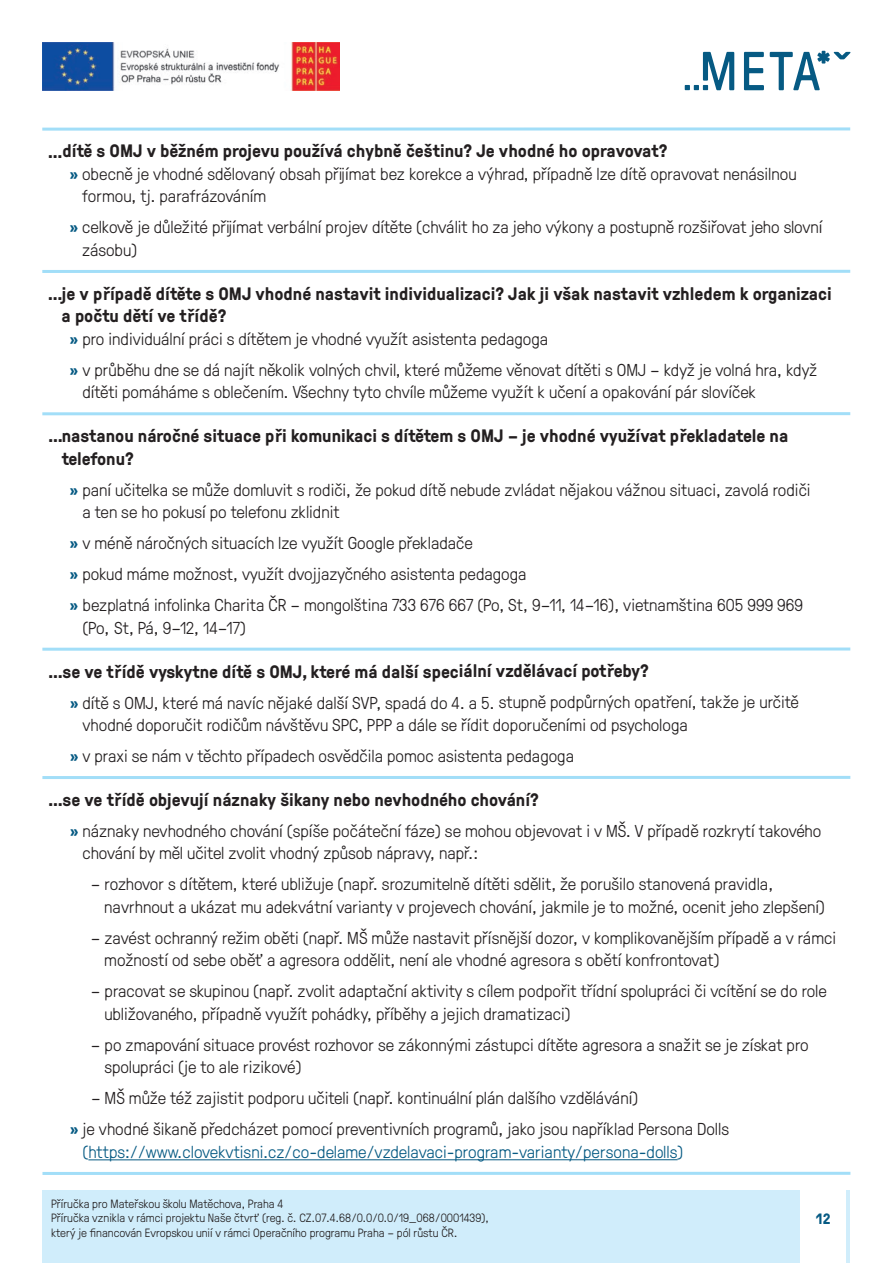
<style>
.page{position:relative;width:893px;height:1263px;background:#fff}
.page>*{position:absolute;margin:0;border:0;box-sizing:border-box;transform-origin:0 0}
.t1{font:700 18px/22.5px "GT Pressura";color:#231f20}
.t2{font:300 17.25px/22.5px "GT Pressura";color:#231f20}
.t3{font:300 17.25px "GT Pressura";color:#065a83}
.t4{font:700 15px "GT Pressura";color:#065a83}
.t5{font:300 12px/14.4px "GT Pressura";color:#231f20}
.s1{font-weight:700;color:#065a83}
</style>
<div class="page">
<div style="left:43px;top:1191px;width:807px;height:72px;background:#d0edfb"></div>
<img style="left:43px;top:43px;width:297px;height:47px">
<div style="left:801px;top:1191px;width:45px;height:72px;background:#fff"></div>
<svg style="left:744px;top:52px;width:20px;height:38px"></svg>
<svg style="left:770px;top:51px;width:80px;height:39px"></svg>
<svg style="left:685px;top:52px;width:49px;height:38px"></svg>
<hr style="left:88px;top:1159px;width:590px;height:1px;background:#065a83">
<svg style="left:42px;top:127px;width:808px;height:4px;background:#b8e5f9"></svg>
<hr style="left:42px;top:270px;width:808px;height:3px;background:#a2def8">
<hr style="left:42px;top:412px;width:808px;height:3px;background:#a2def8">
<svg style="left:42px;top:647px;width:808px;height:4px;background:#b8e5f9"></svg>
<hr style="left:42px;top:776px;width:808px;height:3px;background:#a2def8">
<hr style="left:42px;top:1172px;width:808px;height:3px;background:#a2def8">
<p class="t1" style="left:48px;top:142px;width:621px">…dítě s OMJ v běžném projevu používá chybně češtinu? Je vhodné ho opravovat?</p>
<p class="t2" style="left:82px;top:164px;width:716px;text-indent:-13px"><span class="s1">»</span> obecně je vhodné sdělovaný obsah přĳímat bez korekce a výhrad, případně lze dítě opravovat nenásilnou formou, tj. parafrázováním</p>
<p class="t2" style="left:82px;top:218px;width:742px;text-indent:-13px"><span class="s1">»</span> celkově je důležité přĳímat verbální projev dítěte (chválit ho za jeho výkony a postupně rozšiřovat jeho slovní zásobu)</p>
<p class="t1" style="left:62px;top:284px;width:772px;text-indent:-13px">…je v případě dítěte s OMJ vhodné nastavit individualizaci? Jak ji však nastavit vzhledem k organizaci a počtu dětí ve třídě?</p>
<p class="t2" style="left:70px;top:325px;width:749px;line-height:30.9px"><span class="s1">»</span> pro individuální práci s dítětem je vhodné využít asistenta pedagoga<br><span class="s1">»</span> v průběhu dne se dá najít několik volných chvil, které můžeme věnovat dítěti s OMJ – když je volná hra, když</p>
<p class="t2" style="left:82px;top:383px;width:675px">dítěti pomáháme s oblečením. Všechny tyto chvíle můžeme využít k učení a opakování pár slovíček</p>
<p class="t1" style="left:62px;top:426px;width:728px;text-indent:-13px">…nastanou náročné situace při komunikaci s dítětem s OMJ – je vhodné využívat překladatele na telefonu?</p>
<p class="t2" style="left:82px;top:480px;width:730px;text-indent:-13px"><span class="s1">»</span> paní učitelka se může domluvit s rodiči, že pokud dítě nebude zvládat nějakou vážnou situaci, zavolá rodiči a ten se ho pokusí po telefonu zklidnit</p>
<p class="t2" style="left:70px;top:529px;width:735px;line-height:31px"><span class="s1">»</span> v méně náročných situacích lze využít Google překladače<br><span class="s1">»</span> pokud máme možnost, využít dvojjazyčného asistenta pedagoga<br><span class="s1">»</span> bezplatná infolinka Charita ČR – mongolština 733 676 667 (Po, St, 9–11, 14–16), vietnamština 605 999 969</p>
<p class="t2" style="left:82px;top:618px;width:165px">(Po, St, Pá, 9–12, 14–17)</p>
<p class="t1" style="left:48px;top:662px;width:602px">…se ve třídě vyskytne dítě s OMJ, které má další speciální vzdělávací potřeby?</p>
<p class="t2" style="left:82px;top:693px;width:718px;text-indent:-13px"><span class="s1">»</span> dítě s OMJ, které má navíc nějaké další SVP, spadá do 4. a 5. stupně podpůrných opatření, takže je určitě vhodné doporučit rodičům návštěvu SPC, PPP a dále se řídit doporučeními od psychologa</p>
<p class="t2" style="left:70px;top:746px;width:506px"><span class="s1">»</span> v praxi se nám v těchto případech osvědčila pomoc asistenta pedagoga</p>
<p class="t1" style="left:48px;top:790px;width:492px">…se ve třídě objevují náznaky šikany nebo nevhodného chování?</p>
<p class="t2" style="left:82px;top:821px;width:740px;text-indent:-13px"><span class="s1">»</span> náznaky nevhodného chování (spíše počáteční fáze) se mohou objevovat i v MŠ. V případě rozkrytí takového chování by měl učitel zvolit vhodný způsob nápravy, např.:</p>
<p class="t2" style="left:104px;top:875px;width:722px;text-indent:-13px">– rozhovor s dítětem, které ubližuje (např. srozumitelně dítěti sdělit, že porušilo stanovená pravidla, navrhnout a ukázat mu adekvátní varianty v projevech chování, jakmile je to možné, ocenit jeho zlepšení)</p>
<p class="t2" style="left:104px;top:928px;width:733px;text-indent:-13px">– zavést ochranný režim oběti (např. MŠ může nastavit přísnější dozor, v komplikovanějším případě a v rámci možností od sebe oběť a agresora oddělit, není ale vhodné agresora s obětí konfrontovat)</p>
<p class="t2" style="left:104px;top:982px;width:724px;text-indent:-13px">– pracovat se skupinou (např. zvolit adaptační aktivity s cílem podpořit třídní spolupráci či vcítění se do role ubližovaného, případně využít pohádky, příběhy a jejich dramatizaci)</p>
<p class="t2" style="left:104px;top:1035px;width:706px;text-indent:-13px">– po zmapování situace provést rozhovor se zákonnými zástupci dítěte agresora a snažit se je získat pro spolupráci (je to ale rizikové)</p>
<p class="t2" style="left:70px;top:1084px;width:661px;line-height:31px;text-indent:21px">– MŠ může též zajistit podporu učiteli (např. kontinuální plán dalšího vzdělávání)<br><span class="s1">»</span> je vhodné šikaně předcházet pomocí preventivních programů, jako jsou například Persona Dolls</p>
<p class="t3" style="left:83px;top:1146px;width:602px">(https://www.clovekvtisni.cz/co-delame/vzdelavaci-program-varianty/persona-dolls)</p>
<p class="t5" style="left:51px;top:1197px;width:439px">Příručka pro Mateřskou školu Matěchova, Praha 4<br>Příručka vznikla v rámci projektu Naše čtvrť (reg. č. CZ.07.4.68/0.0/0.0/19_068/0001439), který je financován Evropskou unií v rámci Operačního programu Praha – pól růstu ČR.</p>
<p class="t4" style="left:816px;top:1213px;width:16px">12</p>
</div>
